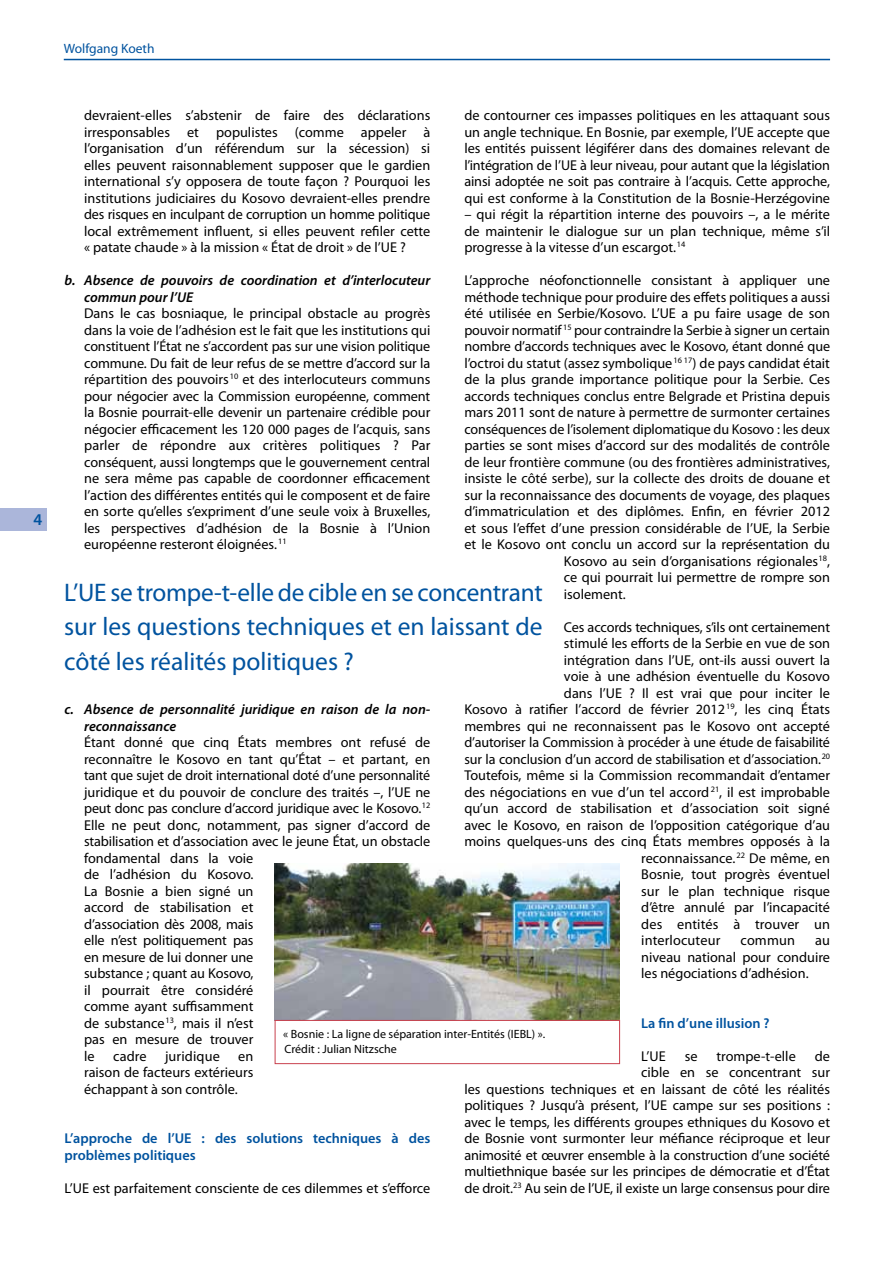
<style>
.page{position:relative;width:893px;height:1263px;background:#fff}
.page>*{position:absolute;margin:0;border:0;box-sizing:border-box;transform-origin:0 0}
.t1{font:25.5px/34.5px "Myriad Pro";color:#00539f;text-align:justify}
.t2{font:600 16.5px "Myriad Pro";color:#00539f}
.t3{font:14.25px/16.5px "Myriad Pro";color:#000;text-align:justify}
.t4{font:italic 600 14.25px/16.5px "Myriad Pro";color:#000}
.t5{font:600 14.25px/16.5px "Myriad Pro";color:#00539f}
.t6{font:13.5px "Myriad Pro";color:#00539f}
.t7{font:12px/15px "Myriad Pro";color:#000}
</style>
<div class="page">
<hr style="left:64px;top:59px;width:766px;height:1px;background:#00539f">
<div style="left:0;top:508px;width:46px;height:23px;background:#abb6da"></div>
<img style="left:275px;top:863px;width:345px;height:157px">
<div style="left:275px;top:1020px;width:345px;height:44px;border:1px solid #c9414e"></div>
<p class="t2" style="left:34px;top:509px;width:10px">4</p>
<p class="t6" style="left:64px;top:41px;width:92px">Wolfgang Koeth</p>
<p class="t3" style="left:84px;top:107px;width:348px">devraient-elles s’abstenir de faire des déclarations irresponsables et populistes (comme appeler à l’organisation d’un référendum sur la sécession) si elles peuvent raisonnablement supposer que le gardien international s’y opposera de toute façon ? Pourquoi les institutions judiciaires du Kosovo devraient-elles prendre des risques en inculpant de corruption un homme politique local extrêmement influent, si elles peuvent refiler cette « patate chaude » à la mission « État de droit » de l’UE ?</p>
<p class="t4" style="left:84px;top:272px;width:348px;text-indent:-19px">b. Absence de pouvoirs de coordination et d’interlocuteur commun pour l’UE</p>
<p class="t3" style="left:84px;top:305px;width:348px">Dans le cas bosniaque, le principal obstacle au progrès dans la voie de l’adhésion est le fait que les institutions qui constituent l’État ne s’accordent pas sur une vision politique commune. Du fait de leur refus de se mettre d’accord sur la répartition des pouvoirs<sup>10</sup> et des interlocuteurs communs pour négocier avec la Commission européenne, comment la Bosnie pourrait-elle devenir un partenaire crédible pour négocier efficacement les 120 000 pages de l’acquis, sans parler de répondre aux critères politiques ? Par conséquent, aussi longtemps que le gouvernement central ne sera même pas capable de coordonner efficacement l’action des différentes entités qui le composent et de faire en sorte qu’elles s’expriment d’une seule voix à Bruxelles, les perspectives d’adhésion de la Bosnie à l’Union européenne resteront éloignées. <sup>11</sup></p>
<p class="t3" style="left:464px;top:107px;width:367px">de contourner ces impasses politiques en les attaquant sous un angle technique. En Bosnie, par exemple, l’UE accepte que les entités puissent légiférer dans des domaines relevant de l’intégration de l’UE à leur niveau, pour autant que la législation ainsi adoptée ne soit pas contraire à l’acquis. Cette approche, qui est conforme à la Constitution de la Bosnie-Herzégovine</p>
<p class="t3" style="left:464px;top:206px;width:367px">– qui régit la répartition interne des pouvoirs –, a le mérite de maintenir le dialogue sur un plan technique, même s’il progresse à la vitesse d’un escargot.<sup>14</sup></p>
<p class="t3" style="left:464px;top:272px;width:367px">L’approche néofonctionnelle consistant à appliquer une</p>
<p class="t3" style="left:464px;top:289px;width:367px">méthode technique pour produire des effets politiques a aussi</p>
<p class="t3" style="left:464px;top:305px;width:367px">été utilisée en Serbie/Kosovo. L’UE a pu faire usage de son</p>
<p class="t3" style="left:464px;top:322px;width:367px">pouvoir normatif <sup>15</sup> pour contraindre la Serbie à signer un certain</p>
<p class="t3" style="left:464px;top:338px;width:367px">nombre d’accords techniques avec le Kosovo, étant donné que</p>
<p class="t3" style="left:464px;top:355px;width:367px">l’octroi du statut (assez symbolique <sup>16</sup> <sup>17</sup>) de pays candidat était</p>
<p class="t3" style="left:464px;top:371px;width:367px">de la plus grande importance politique pour la Serbie. Ces</p>
<p class="t3" style="left:464px;top:388px;width:367px">accords techniques conclus entre Belgrade et Pristina depuis</p>
<p class="t3" style="left:464px;top:404px;width:367px">mars 2011 sont de nature à permettre de surmonter certaines</p>
<p class="t3" style="left:464px;top:421px;width:367px">conséquences de l’isolement diplomatique du Kosovo : les deux</p>
<p class="t3" style="left:464px;top:437px;width:367px">parties se sont mises d’accord sur des modalités de contrôle</p>
<p class="t3" style="left:464px;top:454px;width:367px">de leur frontière commune (ou des frontières administratives,</p>
<p class="t3" style="left:464px;top:470px;width:367px">insiste le côté serbe), sur la collecte des droits de douane et</p>
<p class="t3" style="left:464px;top:487px;width:367px">sur la reconnaissance des documents de voyage, des plaques</p>
<p class="t3" style="left:464px;top:503px;width:367px">d’immatriculation et des diplômes. Enfin, en février 2012</p>
<p class="t3" style="left:464px;top:520px;width:367px">et sous l’effet d’une pression considérable de l’UE, la Serbie</p>
<p class="t3" style="left:464px;top:536px;width:367px">et le Kosovo ont conclu un accord sur la représentation du</p>
<p class="t3" style="left:564px;top:553px;width:268px">Kosovo au sein d’organisations régionales<sup>18</sup>,</p>
<p class="t3" style="left:564px;top:569px;width:268px">ce qui pourrait lui permettre de rompre son</p>
<p class="t3" style="left:564px;top:586px;width:63px">isolement.</p>
<p class="t3" style="left:564px;top:619px;width:268px">Ces accords techniques, s’ils ont certainement</p>
<p class="t3" style="left:564px;top:635px;width:268px">stimulé les efforts de la Serbie en vue de son</p>
<p class="t3" style="left:564px;top:652px;width:268px">intégration dans l’UE, ont-ils aussi ouvert la</p>
<p class="t3" style="left:564px;top:668px;width:268px">voie à une adhésion éventuelle du Kosovo</p>
<p class="t3" style="left:564px;top:685px;width:268px">dans l’UE ? Il est vrai que pour inciter le</p>
<p class="t3" style="left:464px;top:701px;width:367px">Kosovo à ratifier l’accord de février 2012<sup>19</sup>, les cinq États</p>
<p class="t3" style="left:464px;top:718px;width:367px">membres qui ne reconnaissent pas le Kosovo ont accepté</p>
<p class="t3" style="left:464px;top:734px;width:367px">d’autoriser la Commission à procéder à une étude de faisabilité</p>
<p class="t3" style="left:464px;top:751px;width:367px">sur la conclusion d’un accord de stabilisation et d’association.<sup>20</sup></p>
<p class="t3" style="left:464px;top:767px;width:367px">Toutefois, même si la Commission recommandait d’entamer</p>
<p class="t3" style="left:464px;top:784px;width:367px">des négociations en vue d’un tel accord <sup>21</sup>, il est improbable</p>
<p class="t3" style="left:464px;top:800px;width:367px">qu’un accord de stabilisation et d’association soit signé</p>
<p class="t3" style="left:464px;top:817px;width:367px">avec le Kosovo, en raison de l’opposition catégorique d’au</p>
<p class="t3" style="left:464px;top:833px;width:367px">moins quelques-uns des cinq États membres opposés à la</p>
<p class="t3" style="left:641px;top:850px;width:190px">reconnaissance. <sup>22</sup> De même, en</p>
<p class="t3" style="left:641px;top:866px;width:190px">Bosnie, tout progrès éventuel</p>
<p class="t3" style="left:641px;top:883px;width:190px">sur le plan technique risque</p>
<p class="t3" style="left:641px;top:899px;width:190px">d’être annulé par l’incapacité</p>
<p class="t3" style="left:641px;top:916px;width:190px">des entités à trouver un</p>
<p class="t3" style="left:641px;top:932px;width:81px">interlocuteur</p>
<p class="t3" style="left:741px;top:932px;width:56px">commun</p>
<h1 class="t1" style="left:64px;top:576px;width:480px">L’UE se trompe-t-elle de cible en se concentrant sur les questions techniques et en laissant de côté les réalités politiques ?</h1>
<p class="t4" style="left:84px;top:701px;width:348px;text-indent:-19px">c. Absence de personnalité juridique en raison de la non&shy;reconnaissance</p>
<p class="t3" style="left:84px;top:734px;width:348px;text-align:left">Étant donné que cinq États membres ont refusé de reconnaître le Kosovo en tant qu’État – et partant, en tant que sujet de droit international doté d’une personnalité juridique et du pouvoir de conclure des traités –, l’UE ne peut donc pas conclure d’accord juridique avec le Kosovo.<sup>12<br></sup>Elle ne peut donc, notamment, pas signer d’accord de stabilisation et d’association avec le jeune État, un obstacle fondamental dans la voie<br>de l’adhésion du Kosovo.<br>La Bosnie a bien signé un<br>accord de stabilisation et<br>d’association dès 2008, mais<br>elle n’est politiquement pas<br>en mesure de lui donner une<br>substance ; quant au Kosovo,<br>il pourrait être considéré<br>comme ayant suffisamment<br>de substance<sup>13</sup>, mais il n’est<br>pas en mesure de trouver<br>le</p>
<p class="t3" style="left:641px;top:932px;width:190px;text-indent:174px">au niveau national pour conduire les négociations d’adhésion.</p>
<p class="t5" style="left:641px;top:1014px;width:130px">La fin d’une illusion ?</p>
<p class="t3" style="left:641px;top:1048px;width:26px">L’UE</p>
<p class="t3" style="left:685px;top:1048px;width:14px">se</p>
<p class="t3" style="left:717px;top:1048px;width:81px">trompe-t-elle</p>
<p class="t7" style="left:283px;top:1027px;width:264px">« Bosnie : La ligne de séparation inter-Entités (IEBL) ».<br>Crédit : Julian Nitzsche</p>
<p class="t3" style="left:113px;top:1048px;width:35px">cadre</p>
<p class="t3" style="left:165px;top:1048px;width:56px">juridique</p>
<p class="t3" style="left:464px;top:1048px;width:367px;text-align:right">de<br>cible en se concentrant sur<br>les questions techniques et en laissant de côté les réalités politiques ? Jusqu’à présent, l’UE campe sur ses positions : avec le temps, les différents groupes ethniques du Kosovo et de Bosnie vont surmonter leur méfiance réciproque et leur animosité et œuvrer ensemble à la construction d’une société multiethnique basée sur les principes de démocratie et d’État de droit.<sup>23</sup> Au sein de l’UE, il existe un large consensus pour dire</p>
<p class="t3" style="left:84px;top:1048px;width:171px;text-indent:154px">en raison de facteurs extérieurs échappant à son contrôle.</p>
<p class="t5" style="left:65px;top:1130px;width:367px">L’approche de l’UE : des solutions techniques à des problèmes politiques</p>
<p class="t3" style="left:65px;top:1180px;width:367px">L’UE est parfaitement consciente de ces dilemmes et s’efforce</p>
</div>
